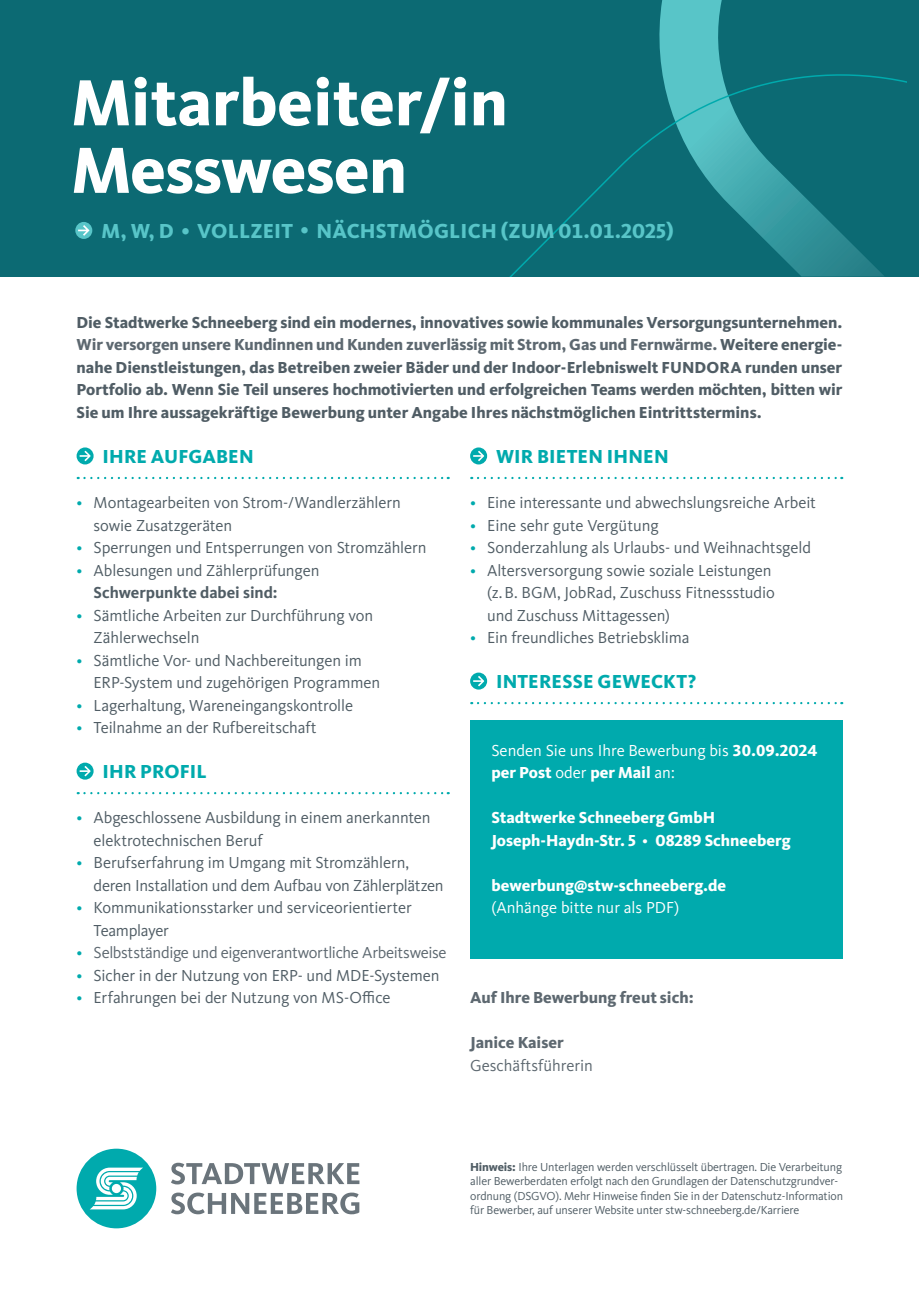
<style>
.page{position:relative;width:919px;height:1289px;background:#fff}
.page>*{position:absolute;margin:0;border:0;box-sizing:border-box;transform-origin:0 0}
.t1{font:800 67.5px/67.5px "Kievit OT";letter-spacing:-.005em;color:#fff}
.t2{font:800 21px "Kievit OT";letter-spacing:.01em;color:#58c5c8}
.t3{font:800 19.5px "Kievit OT";letter-spacing:.005em;color:#00aaad}
.t4{font:16.5px/22.5px "Kievit OT";letter-spacing:-.01em;color:#505d65}
.t5{font:800 16.5px/22.5px "Kievit OT";color:#505d65;text-align:justify}
.t6{font:800 16.5px/22.5px "Kievit OT";color:#fff}
.t7{font:16.5px/22.5px "Kievit OT";letter-spacing:-.015em;color:#5d6870}
.t8{font:16.5px/22.5px "Kievit OT";color:#fff}
.t9{font:800 16.5px "Kievit OT";color:#5d6870}
.t10{font:700 16.5px "Kievit OT";color:#505d65}
.t11{font:12px/14.2px "Kievit OT";letter-spacing:-.01em;color:#505d65}
.s1{font-size:16.5px}
.s2{color:#5d6870}
.s3{color:#00aaad}
.s4{font-weight:800}
.s5{font-weight:400}
</style>
<div class="page">
<svg style="left:78px;top:477px;width:370px;height:2px"></svg>
<svg style="left:78px;top:792px;width:370px;height:2px"></svg>
<svg style="left:77px;top:447px;width:17px;height:17px"></svg>
<svg style="left:80px;top:451px;width:11px;height:10px"></svg>
<svg style="left:77px;top:762px;width:17px;height:17px"></svg>
<svg style="left:80px;top:766px;width:11px;height:10px"></svg>
<svg style="left:478px;top:477px;width:364px;height:2px"></svg>
<svg style="left:478px;top:702px;width:364px;height:2px"></svg>
<svg style="left:470px;top:447px;width:17px;height:17px"></svg>
<svg style="left:473px;top:451px;width:11px;height:10px"></svg>
<svg style="left:470px;top:672px;width:17px;height:17px"></svg>
<svg style="left:473px;top:676px;width:11px;height:10px"></svg>
<div style="left:470px;top:720px;width:372px;height:238px;background:#00aaad"></div>
<div style="left:77px;top:1148px;width:79px;height:80px;background:#00aaad;border-radius:50%"></div>
<svg style="left:90px;top:1167px;width:53px;height:42px"></svg>
<svg style="left:171px;top:1162px;width:188px;height:52px"></svg>
<div style="left:0;top:0;width:918px;height:276px;background:#0c6a73"></div>
<svg style="left:659px;top:0;width:63px;height:53px;background:#52bec2"></svg>
<svg style="left:510px;top:53px;width:396px;height:223px"></svg>
<div style="left:75px;top:222px;width:17px;height:17px;background:#58c5c8;border-radius:50%"></div>
<svg style="left:78px;top:225px;width:11px;height:11px"></svg>
<p class="t1" style="left:71px;top:69px;width:438px">Mitarbeiter/in<br>Messwesen</p>
<p class="t2" style="left:101px;top:218px;width:573px">M, W, D <span class="s1">•</span> VOLLZEIT <span class="s1">•</span> NÄCHSTMÖGLICH (ZUM 01.01.2025)</p>
<p class="t5" style="left:77px;top:311px;width:767px">Die Stadtwerke Schneeberg sind ein modernes, innovatives sowie kommunales Versorgungsunternehmen.<br><span class="s2">Wir versorgen unsere Kundinnen und Kunden zuverlässig mit Strom, Gas und Fernwärme.</span> Weitere energie&shy;nahe Dienstleistungen, das Betreiben zweier Bäder und der Indoor-Erlebniswelt FUNDORA runden unser Portfolio ab. Wenn Sie Teil unseres hochmotivierten und erfolgreichen Teams werden möchten, bitten wir Sie um Ihre aussagekräftige Bewerbung unter Angabe Ihres nächstmöglichen Eintrittstermins.</p>
<p class="t3" style="left:102px;top:445px;width:153px">IHRE AUFGABEN</p>
<p class="t4" style="left:94px;top:491px;width:309px;text-indent:-17px"><span class="s3">•</span> Montagearbeiten von Strom-/Wandlerzählern sowie Zusatzgeräten</p>
<p class="t4" style="left:77px;top:536px;width:351px"><span class="s3">•</span> Sperrungen und Entsperrungen von Stromzählern</p>
<p class="t4" style="left:77px;top:559px;width:244px"><span class="s3">•</span> Ablesungen und Zählerprüfungen</p>
<p class="t10" style="left:94px;top:583px;width:185px">Schwerpunkte dabei sind:</p>
<p class="t4" style="left:94px;top:604px;width:281px;text-indent:-17px"><span class="s3">•</span> Sämtliche Arbeiten zur Durchführung von<br>Zählerwechseln</p>
<p class="t4" style="left:94px;top:649px;width:288px;text-indent:-17px"><span class="s3">•</span> Sämtliche Vor- und Nachbereitungen im<br>ERP-System und zugehörigen Programmen</p>
<p class="t4" style="left:77px;top:694px;width:278px"><span class="s3">•</span> Lagerhaltung, Wareneingangskontrolle</p>
<p class="t4" style="left:77px;top:716px;width:241px"><span class="s3">•</span> Teilnahme an der Rufbereitschaft</p>
<p class="t3" style="left:102px;top:760px;width:106px">IHR PROFIL</p>
<p class="t4" style="left:94px;top:806px;width:338px;text-indent:-17px"><span class="s3">•</span> Abgeschlossene Ausbildung in einem anerkannten elektrotechnischen Beruf</p>
<p class="t4" style="left:94px;top:851px;width:351px;text-indent:-17px"><span class="s3">•</span> Berufserfahrung im Umgang mit Stromzählern, deren Installation und dem Aufbau von Zählerplätzen</p>
<p class="t4" style="left:94px;top:896px;width:319px;text-indent:-17px"><span class="s3">•</span> Kommunikationsstarker und serviceorientierter<br>Teamplayer</p>
<p class="t7" style="left:77px;top:941px;width:371px"><span class="s3">•</span> Selbstständige und eigenverantwortliche Arbeitsweise</p>
<p class="t4" style="left:77px;top:964px;width:364px"><span class="s3">•</span> Sicher in der Nutzung von ERP- und MDE-Systemen</p>
<p class="t4" style="left:77px;top:986px;width:315px"><span class="s3">•</span> Erfahrungen bei der Nutzung von MS-Office</p>
<p class="t3" style="left:496px;top:445px;width:174px">WIR BIETEN IHNEN</p>
<p class="t4" style="left:470px;top:491px;width:347px"><span class="s3">•</span> Eine interessante und abwechslungsreiche Arbeit</p>
<p class="t4" style="left:470px;top:514px;width:190px"><span class="s3">•</span> Eine sehr gute Vergütung</p>
<p class="t4" style="left:470px;top:536px;width:342px"><span class="s3">•</span> Sonderzahlung als Urlaubs- und Weihnachtsgeld</p>
<p class="t4" style="left:487px;top:559px;width:289px;text-indent:-17px"><span class="s3">•</span> Altersversorgung sowie soziale Leistungen (z.B. BGM, JobRad, Zuschuss Fitnessstudio und Zuschuss Mittagessen)</p>
<p class="t4" style="left:470px;top:626px;width:221px"><span class="s3">•</span> Ein freundliches Betriebsklima</p>
<p class="t3" style="left:496px;top:670px;width:202px">INTERESSE GEWECKT?</p>
<p class="t8" style="left:491px;top:739px;width:327px">Senden Sie uns Ihre Bewerbung bis <span class="s4">30.09.2024 per Post</span> oder <span class="s4">per Mail</span> an:</p>
<p class="t6" style="left:491px;top:806px;width:301px">Stadtwerke Schneeberg GmbH<br>Joseph-Haydn-Str. 5 <span class="s5">•</span> 08289 Schneeberg</p>
<p class="t6" style="left:491px;top:873px;width:236px">bewerbung@stw-schneeberg.de <span class="s5">(Anhänge bitte nur als PDF)</span></p>
<p class="t9" style="left:470px;top:987px;width:225px">Auf Ihre Bewerbung freut sich:</p>
<p class="t7" style="left:470px;top:1031px;width:124px"><span class="s4">Janice Kaiser<br></span>Geschäftsführerin</p>
<p class="t11" style="left:470px;top:1159px;width:374px"><span class="s4">Hinweis:</span> Ihre Unterlagen werden verschlüsselt übertragen. Die Verarbeitung aller Bewerberdaten erfolgt nach den Grundlagen der Datenschutzgrundver&shy;ordnung (DSGVO). Mehr Hinweise finden Sie in der Datenschutz-Information für Bewerber, auf unserer Website unter stw-schneeberg.de/Karriere</p>
</div>
